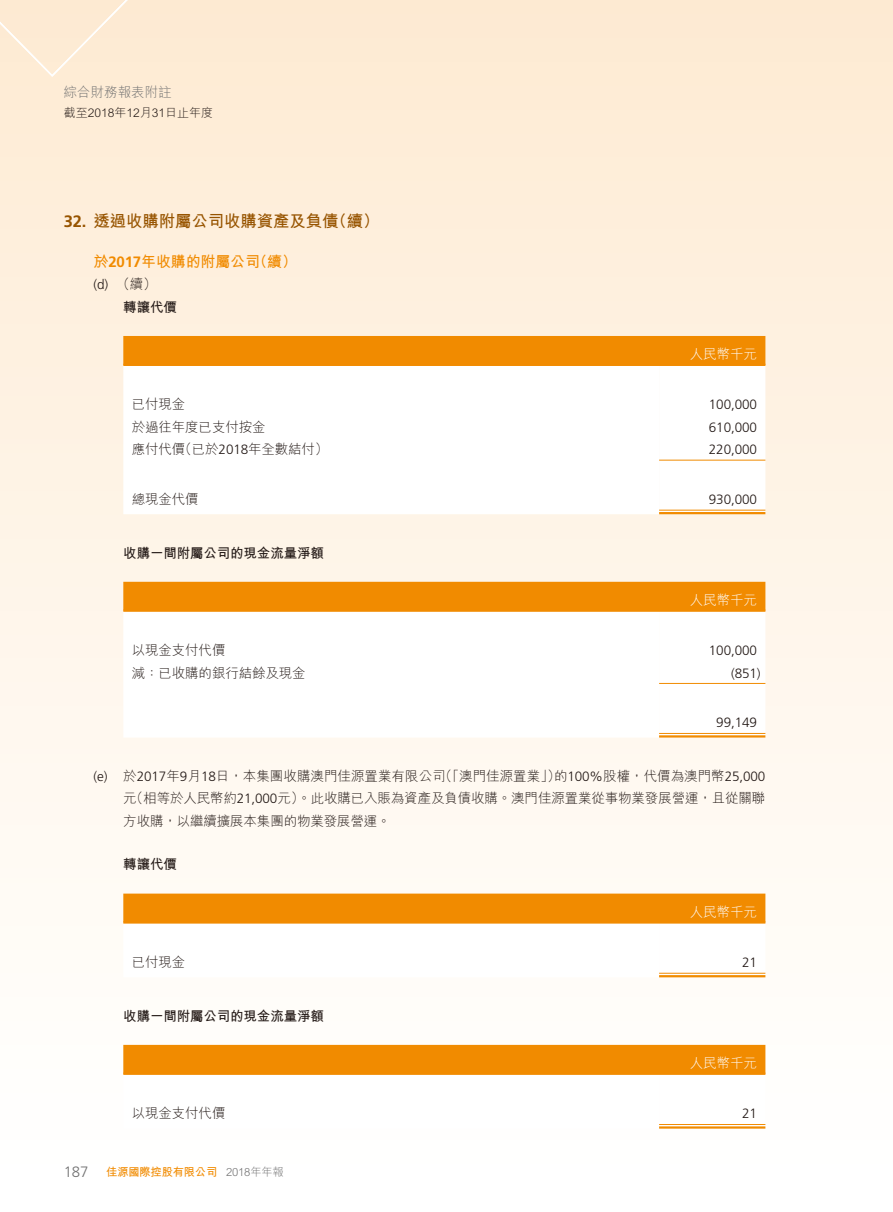
<style>
.page{position:relative;width:893px;height:1212px;background:#fff}
.page>*{position:absolute;margin:0;border:0;box-sizing:border-box;transform-origin:0 0}
.t1{font:16.5px "M Hei HK Bold E Ten B5 H";letter-spacing:-.01em;color:#975400}
.t2{font:15px "M Hei HK Bold E Ten B5 H";letter-spacing:-.01em;color:#f18b00}
.t3{font:13.5px/22.5px "M Hei HK Light E Ten B5 H";letter-spacing:-.01em;color:#231916;text-align:justify}
.t4{font:300 13.5px "Frutiger LT Std";letter-spacing:-.01em;color:#231916}
.t5{font:13.5px "M Hei HK Bold E Ten B5 H";letter-spacing:-.01em;color:#231916}
.t6{font:13.5px "M Hei HK Light E Ten B5 H";letter-spacing:-.01em;color:#fff}
.t7{font:13.5px "M Hei HK Light E Ten B5 H";color:#717171}
.t8{font:12px "M Hei HK Light E Ten B5 H";color:#231916}
.t9{font:11.25px "M Hei HK Bold E Ten B5 H";letter-spacing:-.015em;color:#f18b00}
.s1{font-family:"Frutiger LT Std";font-weight:700}
.s2{font-family:"M Hei HK Light E Ten B5 H";font-weight:400}
.s3{font-family:"Frutiger LT Std";font-weight:300}
.s4{font-family:"Frutiger LT Std";font-weight:300;font-size:15px;color:#717171}
.s5{font-family:"M Hei HK Light E Ten B5 H";color:#717171}
</style>
<div class="page">
<div style="left:0;top:0;width:893px;height:1212px;background:linear-gradient(to bottom,#feebd3,#fff)"></div>
<div style="left:0;top:0;width:171px;height:78px;background:#fdebd4"></div>
<svg style="left:123px;top:336px;width:642px;height:178px"></svg>
<hr style="left:123px;top:364px;width:642px;height:2px;background:#f18b00">
<hr style="left:659px;top:460px;width:106px;height:1px;background:#f18b00">
<hr style="left:659px;top:510px;width:106px;height:1px;background:#f18b00">
<hr style="left:659px;top:512px;width:106px;height:2px;background:#f18b00">
<svg style="left:123px;top:582px;width:642px;height:155px"></svg>
<hr style="left:123px;top:609px;width:642px;height:3px;background:#f18b00">
<hr style="left:659px;top:683px;width:106px;height:1px;background:#f18b00">
<hr style="left:659px;top:733px;width:106px;height:1px;background:#f18b00">
<hr style="left:659px;top:735px;width:106px;height:2px;background:#f18b00">
<svg style="left:123px;top:893px;width:642px;height:84px"></svg>
<hr style="left:123px;top:921px;width:642px;height:2px;background:#f18b00">
<hr style="left:659px;top:973px;width:106px;height:1px;background:#f18b00">
<hr style="left:659px;top:975px;width:106px;height:2px;background:#f18b00">
<svg style="left:123px;top:1045px;width:642px;height:83px"></svg>
<hr style="left:123px;top:1072px;width:642px;height:3px;background:#f18b00">
<hr style="left:659px;top:1124px;width:106px;height:1px;background:#f18b00">
<hr style="left:659px;top:1126px;width:106px;height:2px;background:#f18b00">
<p class="t7" style="left:64px;top:87px;width:109px">綜合財務報表附註</p>
<p class="t8" style="left:64px;top:108px;width:151px">截至2018年12月31日止年度</p>
<p class="t1" style="left:64px;top:215px;width:317px"><span class="s1">32.</span> 透過收購附屬公司收購資產及負債（續）</p>
<p class="t2" style="left:94px;top:255px;width:205px">於<span class="s1">2017</span>年收購的附屬公司（續）</p>
<p class="t4" style="left:94px;top:278px;width:65px">(d) <span class="s2">（續）</span></p>
<p class="t5" style="left:123px;top:302px;width:55px">轉讓代價</p>
<p class="t6" style="left:690px;top:349px;width:68px">人民幣千元</p>
<p class="t3" style="left:132px;top:395px;width:55px">已付現金</p>
<p class="t4" style="left:709px;top:398px;width:49px">100,000</p>
<p class="t3" style="left:132px;top:417px;width:135px">於過往年度已支付按金</p>
<p class="t4" style="left:709px;top:420px;width:49px">610,000</p>
<p class="t3" style="left:132px;top:440px;width:198px">應付代價（已於<span class="s3">2018</span>年全數結付）</p>
<p class="t4" style="left:709px;top:443px;width:49px">220,000</p>
<p class="t3" style="left:132px;top:489px;width:68px">總現金代價</p>
<p class="t4" style="left:709px;top:492px;width:49px">930,000</p>
<p class="t5" style="left:123px;top:547px;width:202px">收購一間附屬公司的現金流量淨額</p>
<p class="t6" style="left:690px;top:594px;width:68px">人民幣千元</p>
<p class="t3" style="left:132px;top:640px;width:95px">以現金支付代價</p>
<p class="t4" style="left:709px;top:644px;width:49px">100,000</p>
<p class="t3" style="left:132px;top:663px;width:175px">減：已收購的銀行結餘及現金</p>
<p class="t4" style="left:731px;top:666px;width:31px">(851)</p>
<p class="t4" style="left:716px;top:716px;width:42px">99,149</p>
<p class="t3" style="left:123px;top:766px;width:644px;text-indent:-30px"><span class="s3">(e)</span> 於<span class="s3">2017</span>年<span class="s3">9</span>月<span class="s3">18</span>日，本集團收購澳門佳源置業有限公司（「澳門佳源置業」）的<span class="s3">100%</span>股權，代價為澳門幣<span class="s3">25,000</span>元（相等於人民幣約<span class="s3">21,000</span>元）。此收購已入賬為資產及負債收購。澳門佳源置業從事物業發展營運，且從關聯方收購，以繼續擴展本集團的物業發展營運。</p>
<p class="t5" style="left:123px;top:859px;width:55px">轉讓代價</p>
<p class="t6" style="left:690px;top:906px;width:68px">人民幣千元</p>
<p class="t3" style="left:132px;top:952px;width:55px">已付現金</p>
<p class="t4" style="left:742px;top:956px;width:16px">21</p>
<p class="t5" style="left:123px;top:1010px;width:202px">收購一間附屬公司的現金流量淨額</p>
<p class="t6" style="left:690px;top:1057px;width:68px">人民幣千元</p>
<p class="t3" style="left:132px;top:1104px;width:95px">以現金支付代價</p>
<p class="t4" style="left:742px;top:1107px;width:16px">21</p>
<p class="t9" style="left:64px;top:1167px;width:221px"><span class="s4">187</span> 佳源國際控股有限公司 <span class="s5">2018年年報</span></p>
</div>
